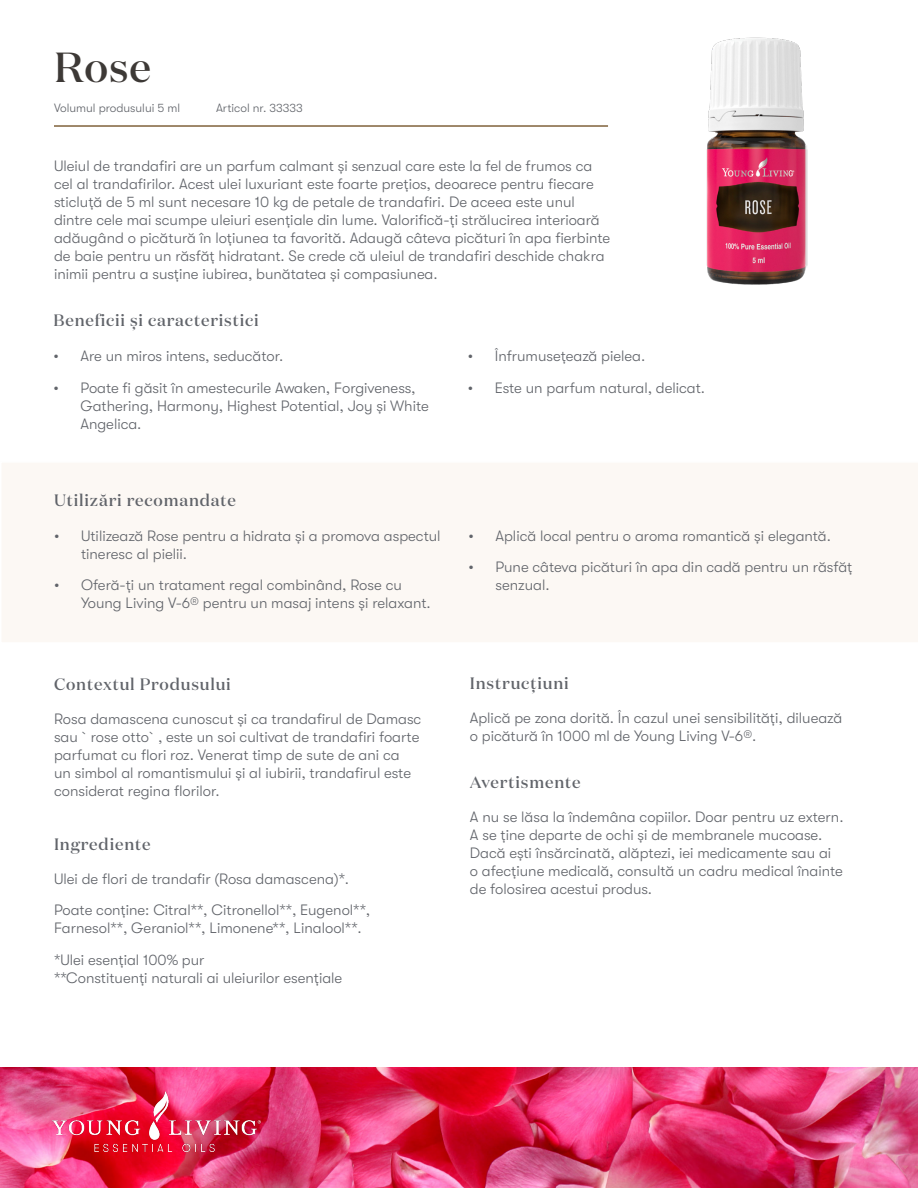
<style>
.page{position:relative;width:918px;height:1188px;background:#fff}
.page>*{position:absolute;margin:0;border:0;box-sizing:border-box;transform-origin:0 0}
.t1{font:500 42px "Domaine Display";color:#3d3936}
.t2{font:500 16.5px "Domaine Display";letter-spacing:.05em;color:#61646a}
.t3{font:300 15px/18px "GT Walsheim Pro";color:#61646a}
.t4{font:300 12px "GT Walsheim Pro";color:#61646a}
</style>
<div class="page">
<img style="left:0;top:1067px;width:918px;height:121px">
<div style="left:2px;top:463px;width:916px;height:179px;background:#fcf8f4"></div>
<img style="left:53px;top:1092px;width:207px;height:60px">
<img style="left:706px;top:38px;width:101px;height:247px">
<hr style="left:54px;top:125px;width:554px;height:2px;background:#80623b">
<h1 class="t1" style="left:54px;top:40px;width:99px">Rose</h1>
<p class="t4" style="left:54px;top:101px;width:128px">Volumul produsului 5 ml</p>
<p class="t4" style="left:216px;top:101px;width:88px">Articol nr. 33333</p>
<p class="t3" style="left:54px;top:157px;width:558px">Uleiul de trandafiri are un parfum calmant și senzual care este la fel de frumos ca cel al trandafirilor. Acest ulei luxuriant este foarte prețios, deoarece pentru fiecare sticluță de 5 ml sunt necesare 10 kg de petale de trandafiri. De aceea este unul dintre cele mai scumpe uleiuri esențiale din lume. Valorifică-ți strălucirea interioară adăugând o picătură în loțiunea ta favorită. Adaugă câteva picături în apa fierbinte de baie pentru un răsfăț hidratant. Se crede că uleiul de trandafiri deschide chakra inimii pentru a susține iubirea, bunătatea și compasiunea.</p>
<p class="t2" style="left:53px;top:310px;width:207px">Beneficii și caracteristici</p>
<p class="t3" style="left:53px;top:347px;width:232px">• Are un miros intens, seducător.</p>
<p class="t3" style="left:80px;top:379px;width:350px;text-indent:-27px">• Poate fi găsit în amestecurile Awaken, Forgiveness,<br>Gathering, Harmony, Highest Potential, Joy și White<br>Angelica.</p>
<p class="t2" style="left:54px;top:490px;width:184px">Utilizări recomandate</p>
<p class="t3" style="left:81px;top:527px;width:361px;text-indent:-27px">• Utilizează Rose pentru a hidrata și a promova aspectul tineresc al pielii.</p>
<p class="t3" style="left:81px;top:576px;width:351px;text-indent:-27px">• Oferă-ți un tratament regal combinând, Rose cu<br>Young Living V-6® pentru un masaj intens și relaxant.</p>
<p class="t2" style="left:54px;top:674px;width:178px">Contextul Produsului</p>
<p class="t3" style="left:54px;top:710px;width:369px">Rosa damascena cunoscut și ca trandafirul de Damasc sau `rose otto`, este un soi cultivat de trandafiri foarte parfumat cu flori roz. Venerat timp de sute de ani ca<br>un simbol al romantismului și al iubirii, trandafirul este considerat regina florilor.</p>
<p class="t2" style="left:54px;top:834px;width:98px">Ingrediente</p>
<p class="t3" style="left:54px;top:863px;width:318px;line-height:31.5px">Ulei de flori de trandafir (Rosa damascena)*.<br>Poate conține: Citral**, Citronellol**, Eugenol**,</p>
<p class="t3" style="left:54px;top:913px;width:309px;line-height:31.5px">Farnesol**, Geraniol**, Limonene**, Linalool**. *Ulei esențial 100% pur</p>
<p class="t3" style="left:54px;top:969px;width:290px">**Constituenți naturali ai uleiurilor esențiale</p>
<p class="t3" style="left:468px;top:347px;width:179px">• Înfrumusețează pielea.</p>
<p class="t3" style="left:468px;top:379px;width:239px">• Este un parfum natural, delicat.</p>
<p class="t3" style="left:468px;top:527px;width:364px">• Aplică local pentru o aroma romantică și elegantă.</p>
<p class="t3" style="left:495px;top:558px;width:358px;text-indent:-27px">• Pune câteva picături în apa din cadă pentru un răsfăț senzual.</p>
<p class="t2" style="left:470px;top:673px;width:100px">Instrucțiuni</p>
<p class="t3" style="left:470px;top:709px;width:374px">Aplică pe zona dorită. În cazul unei sensibilități, diluează o picătură în 1000 ml de Young Living V-6®.</p>
<p class="t2" style="left:470px;top:772px;width:112px">Avertismente</p>
<p class="t3" style="left:470px;top:808px;width:375px">A nu se lăsa la îndemâna copiilor. Doar pentru uz extern.<br>A se ține departe de ochi și de membranele mucoase.<br>Dacă ești însărcinată, alăptezi, iei medicamente sau ai<br>o afecțiune medicală, consultă un cadru medical înainte de folosirea acestui produs.</p>
</div>
